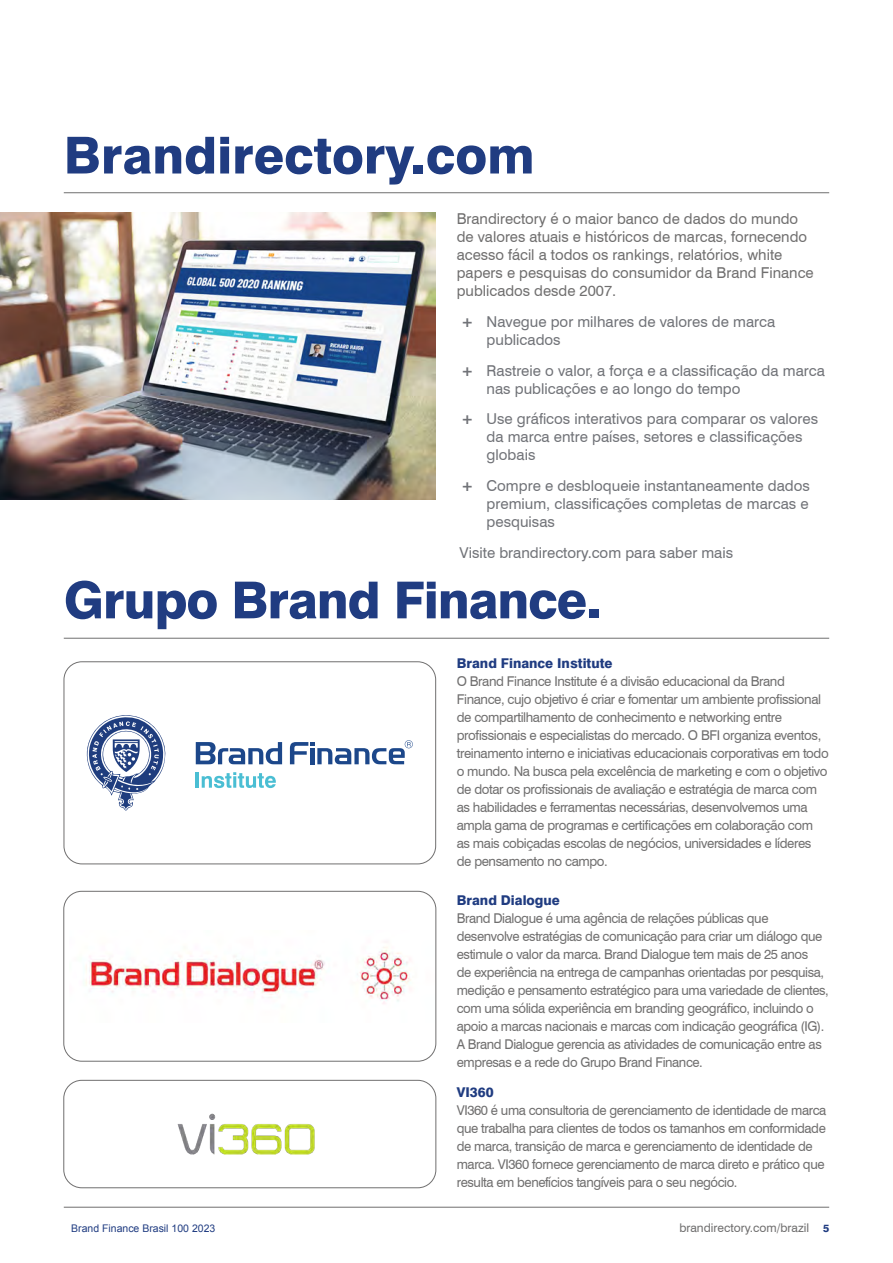
<style>
.page{position:relative;width:893px;height:1263px;background:#fff}
.page>*{position:absolute;margin:0;border:0;box-sizing:border-box;transform-origin:0 0}
.t1{font:800 51px "Swiss 721 BT";letter-spacing:-.01em;color:#203c81}
.t2{font:15px/18px "Swiss 721 BT";color:#717378}
.t3{font:15px/18px "Swiss 721 BT";color:#706f6f}
.t4{font:13.5px/18px "Swiss 721 BT";letter-spacing:-.03em;color:#706f6f}
.t5{font:800 13.5px "Swiss 721 BT";color:#203c81}
.t6{font:12px "Swiss 721 BT";color:#706f6f}
.t7{font:10.5px "Arial";color:#203c81}
.s1{font-weight:800}
.s2{font-weight:800;font-size:10.5px;color:#203c81}
</style>
<div class="page">
<hr style="left:64px;top:1207px;width:765px;height:1px;background:#706f6f">
<hr style="left:64px;top:192px;width:765px;height:1px;background:#706f6f">
<svg style="left:196px;top:742px;width:86px;height:22px"></svg>
<svg style="left:290px;top:740px;width:123px;height:24px"></svg>
<hr style="left:195px;top:772px;width:4px;height:16px;background:#4abed3">
<svg style="left:202px;top:772px;width:74px;height:16px"></svg>
<svg style="left:87px;top:715px;width:79px;height:95px"></svg>
<div style="left:64px;top:662px;width:372px;height:202px;border:1px solid #706f6f;border-radius:18px"></div>
<img style="left:0;top:213px;width:436px;height:287px">
<img style="left:85px;top:947px;width:326px;height:57px">
<div style="left:64px;top:891px;width:372px;height:170px;border:1px solid #706f6f;border-radius:18px"></div>
<img style="left:178px;top:1113px;width:137px;height:42px">
<div style="left:64px;top:1080px;width:372px;height:108px;border:1px solid #706f6f;border-radius:18px"></div>
<hr style="left:64px;top:638px;width:765px;height:1px;background:#706f6f">
<h1 class="t1" style="left:64px;top:124px;width:472px">Brandirectory.com</h1>
<p class="t3" style="left:457px;top:210px;width:358px">Brandirectory é o maior banco de dados do mundo de valores atuais e históricos de marcas, fornecendo acesso fácil a todos os rankings, relatórios, white papers e pesquisas do consumidor da Brand Finance publicados desde 2007.</p>
<p class="t2" style="left:487px;top:312px;width:290px;text-indent:-26px"><span class="s1">+</span> Navegue por milhares de valores de marca publicados</p>
<p class="t2" style="left:487px;top:361px;width:340px;text-indent:-26px"><span class="s1">+</span> Rastreie o valor, a força e a classificação da marca nas publicações e ao longo do tempo</p>
<p class="t2" style="left:487px;top:410px;width:333px;text-indent:-26px"><span class="s1">+</span> Use gráficos interativos para comparar os valores da marca entre países, setores e classificações globais</p>
<p class="t2" style="left:487px;top:477px;width:325px;text-align:justify;text-indent:-26px"><span class="s1">+</span> Compre e desbloqueie instantaneamente dados premium, classificações completas de marcas e pesquisas</p>
<p class="t2" style="left:460px;top:543px;width:275px">Visite brandirectory.com para saber mais</p>
<h1 class="t1" style="left:64px;top:569px;width:539px">Grupo Brand Finance.</h1>
<p class="t5" style="left:457px;top:655px;width:157px">Brand Finance Institute</p>
<p class="t4" style="left:457px;top:672px;width:373px">O Brand Finance Institute é a divisão educacional da Brand Finance, cujo objetivo é criar e fomentar um ambiente profissional de compartilhamento de conhecimento e networking entre profissionais e especialistas do mercado. O BFI organiza eventos, treinamento interno e iniciativas educacionais corporativas em todo o mundo. Na busca pela excelência de marketing e com o objetivo de dotar os profissionais de avaliação e estratégia de marca com as habilidades e ferramentas necessárias, desenvolvemos uma ampla gama de programas e certificações em colaboração com as mais cobiçadas escolas de negócios, universidades e líderes de pensamento no campo.</p>
<p class="t7" style="left:71px;top:1221px;width:146px">Brand Finance Brasil 100 2023</p>
<p class="t5" style="left:457px;top:892px;width:105px">Brand Dialogue</p>
<p class="t4" style="left:457px;top:909px;width:374px">Brand Dialogue é uma agência de relações públicas que desenvolve estratégias de comunicação para criar um diálogo que estimule o valor da marca. Brand Dialogue tem mais de 25 anos<br>de experiência na entrega de campanhas orientadas por pesquisa, medição e pensamento estratégico para uma variedade de clientes, com uma sólida experiência em branding geográfico, incluindo o apoio a marcas nacionais e marcas com indicação geográfica (IG).<br>A Brand Dialogue gerencia as atividades de comunicação entre as empresas e a rede do Grupo Brand Finance.</p>
<p class="t5" style="left:457px;top:1084px;width:38px">VI360</p>
<p class="t4" style="left:457px;top:1101px;width:371px">VI360 é uma consultoria de gerenciamento de identidade de marca que trabalha para clientes de todos os tamanhos em conformidade de marca, transição de marca e gerenciamento de identidade de marca. VI360 fornece gerenciamento de marca direto e prático que resulta em benefícios tangíveis para o seu negócio.</p>
<p class="t6" style="left:679px;top:1220px;width:151px">brandirectory.com/brazil <span class="s2">5</span></p>
</div>
